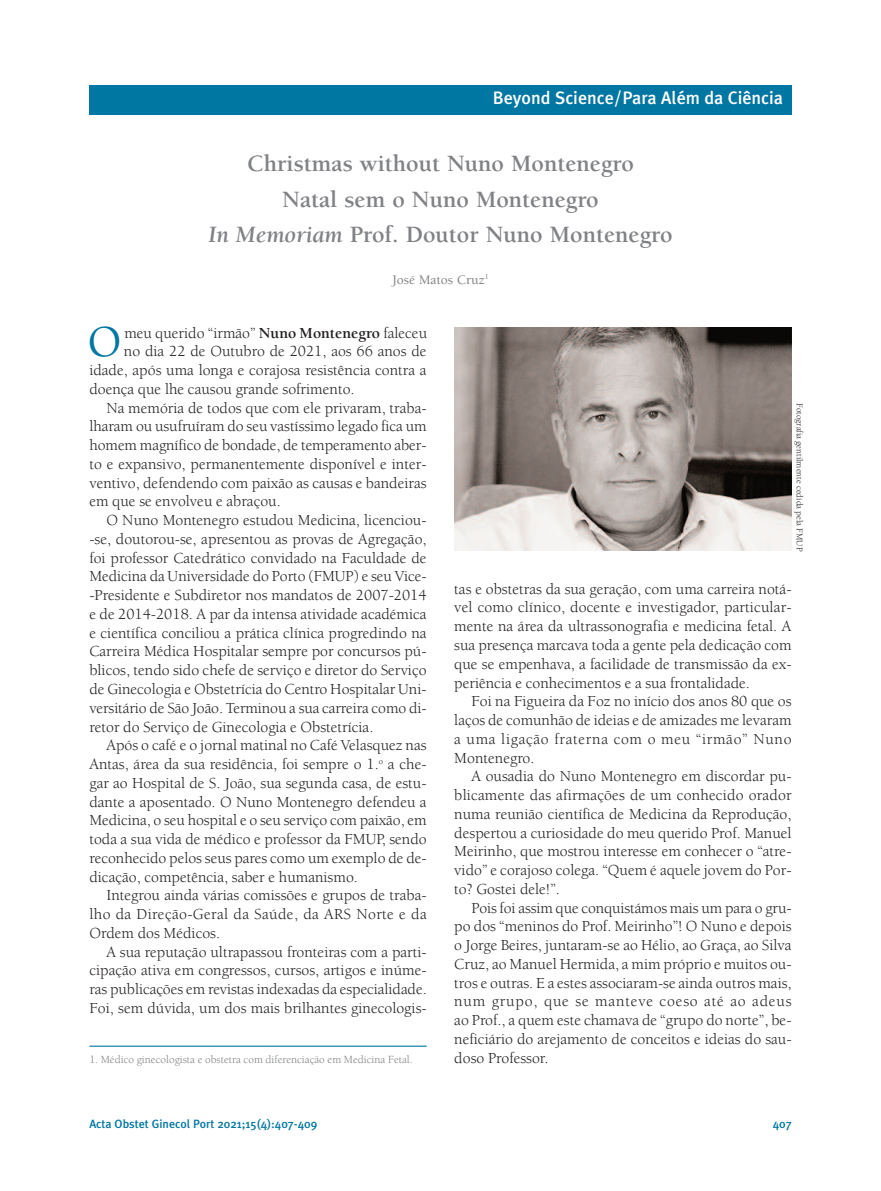
<style>
.page{position:relative;width:881px;height:1191px;background:#fff}
.page>*{position:absolute;margin:0;border:0;box-sizing:border-box;transform-origin:0 0}
.t1{font:500 45.3px "Berkeley";color:#0076a3}
.t2{font:700 24px/35.5px "Berkeley";color:#808285;text-align:center}
.t3{font:500 18px "Meta Plus";color:#fff}
.t4{font:15.75px/18.8px "Berkeley";color:#231f20;text-align:justify}
.t5{font:15.75px "Berkeley";letter-spacing:.02em;color:#231f20}
.t6{font:500 13.5px "Berkeley";color:#808285}
.t7{font:500 12px "Meta Plus";color:#0076a3}
.t8{font:11.25px "Berkeley";color:#808285}
.t9{font:9px "Berkeley";color:#231f20}
.s1{font-style:italic}
.s2{font-weight:700}
</style>
<div class="page">
<div style="left:89px;top:85px;width:702px;height:29px;background:#0076a3"></div>
<hr style="left:89px;top:1045px;width:337px;height:1px;background:#0076a3">
<img style="left:454px;top:327px;width:337px;height:224px">
<p class="t3" style="left:492px;top:88px;width:292px">Beyond Science/Para Além da Ciência</p>
<h2 class="t2" style="left:208px;top:148px;width:465px">Christmas without Nuno Montenegro<br>Natal sem o Nuno Montenegro<br><span class="s1">In Memoriam</span> Prof. Doutor Nuno Montenegro</h2>
<p class="t6" style="left:392px;top:274px;width:98px">José Matos Cruz<sup>1</sup></p>
<h1 class="t1" style="left:88px;top:324px;width:35px">O</h1>
<p class="t4" style="left:124px;top:325px;width:304px">meu querido “irmão” <span class="s2">Nuno Montenegro</span> faleceu</p>
<p class="t4" style="left:124px;top:343px;width:304px">no dia 22 de Outubro de 2021, aos 66 anos de</p>
<p class="t4" style="left:89px;top:362px;width:338px">idade, após uma longa e corajosa resistência contra a</p>
<p class="t4" style="left:89px;top:381px;width:267px">doença que lhe causou grande sofrimento.</p>
<p class="t4" style="left:106px;top:400px;width:321px">Na memória de todos que com ele privaram, traba-</p>
<p class="t4" style="left:89px;top:418px;width:338px">lharam ou usufruíram do seu vastíssimo legado fica um</p>
<p class="t4" style="left:89px;top:437px;width:338px">homem magnífico de bondade, de temperamento aber-</p>
<p class="t4" style="left:89px;top:456px;width:338px">to e expansivo, permanentemente disponível e inter-</p>
<p class="t4" style="left:89px;top:475px;width:338px">ventivo, defendendo com paixão as causas e bandeiras</p>
<p class="t4" style="left:89px;top:493px;width:193px">em que se envolveu e abraçou.</p>
<p class="t4" style="left:106px;top:512px;width:321px">O Nuno Montenegro estudou Medicina, licenciou-</p>
<p class="t4" style="left:89px;top:531px;width:338px">-se, doutorou-se, apresentou as provas de Agregação,</p>
<p class="t4" style="left:89px;top:550px;width:338px">foi professor Catedrático convidado na Faculdade de</p>
<p class="t4" style="left:89px;top:568px;width:338px">Medicina da Universidade do Porto (FMUP) e seu Vice-</p>
<p class="t4" style="left:89px;top:587px;width:338px">-Presidente e Subdiretor nos mandatos de 2007-2014</p>
<p class="t4" style="left:89px;top:606px;width:338px">e de 2014-2018. A par da intensa atividade académica</p>
<p class="t4" style="left:89px;top:625px;width:338px">e científica conciliou a prática clínica progredindo na</p>
<p class="t4" style="left:89px;top:643px;width:338px">Carreira Médica Hospitalar sempre por concursos pú-</p>
<p class="t4" style="left:89px;top:662px;width:338px">blicos, tendo sido chefe de serviço e diretor do Serviço</p>
<p class="t4" style="left:89px;top:681px;width:338px">de Ginecologia e Obstetrícia do Centro Hospitalar Uni-</p>
<p class="t4" style="left:89px;top:700px;width:338px">versitário de São João. Terminou a sua carreira como di-</p>
<p class="t4" style="left:89px;top:718px;width:285px">retor do Serviço de Ginecologia e Obstetrícia.</p>
<p class="t4" style="left:106px;top:737px;width:321px">Após o café e o jornal matinal no Café Velasquez nas</p>
<p class="t4" style="left:89px;top:756px;width:338px">Antas, área da sua residência, foi sempre o 1.<sup>o</sup> a che-</p>
<p class="t4" style="left:89px;top:775px;width:338px">gar ao Hospital de S. João, sua segunda casa, de estu-</p>
<p class="t4" style="left:89px;top:793px;width:338px">dante a aposentado. O Nuno Montenegro defendeu a</p>
<p class="t4" style="left:89px;top:812px;width:338px">Medicina, o seu hospital e o seu serviço com paixão, em</p>
<p class="t4" style="left:89px;top:831px;width:338px">toda a sua vida de médico e professor da FMUP, sendo</p>
<p class="t4" style="left:89px;top:850px;width:338px">reconhecido pelos seus pares como um exemplo de de-</p>
<p class="t4" style="left:89px;top:868px;width:270px">dicação, competência, saber e humanismo.</p>
<p class="t4" style="left:106px;top:887px;width:321px">Integrou ainda várias comissões e grupos de traba-</p>
<p class="t5" style="left:89px;top:908px;width:338px">lho da Direção-Geral da Saúde, da ARS Norte e da</p>
<p class="t4" style="left:89px;top:925px;width:132px">Ordem dos Médicos.</p>
<p class="t4" style="left:106px;top:943px;width:321px">A sua reputação ultrapassou fronteiras com a parti-</p>
<p class="t4" style="left:89px;top:962px;width:338px">cipação ativa em congressos, cursos, artigos e inúme-</p>
<p class="t4" style="left:89px;top:981px;width:338px">ras publicações em revistas indexadas da especialidade.</p>
<p class="t4" style="left:89px;top:1000px;width:338px">Foi, sem dúvida, um dos mais brilhantes ginecologis-</p>
<p class="t8" style="left:89px;top:1055px;width:325px">1. Médico ginecologista e obstetra com diferenciação em Medicina Fetal.</p>
<p class="t9" style="left:802px;top:403px;width:150px;rotate:90deg">Fotografia gentilmente cedida pela FMUP</p>
<p class="t4" style="left:454px;top:581px;width:338px">tas e obstetras da sua geração, com uma carreira notá&shy;vel como clínico, docente e investigador, particular&shy;mente na área da ultrassonografia e medicina fetal. A sua presença marcava toda a gente pela dedicação com que se empenhava, a facilidade de transmissão da ex&shy;periência e conhecimentos e a sua frontalidade.</p>
<p class="t4" style="left:454px;top:693px;width:338px;text-indent:17px">Foi na Figueira da Foz no início dos anos 80 que os laços de comunhão de ideias e de amizades me levaram a uma ligação fraterna com o meu “irmão” Nuno Montenegro.</p>
<p class="t4" style="left:454px;top:768px;width:338px;text-indent:17px">A ousadia do Nuno Montenegro em discordar pu&shy;blicamente das afirmações de um conhecido orador numa reunião científica de Medicina da Reprodução, despertou a curiosidade do meu querido Prof. Manuel Meirinho, que mostrou interesse em conhecer o “atre&shy;vido” e corajoso colega. “Quem é aquele jovem do Por&shy;to? Gostei dele!”.</p>
<p class="t4" style="left:454px;top:899px;width:338px;text-indent:17px">Pois foi assim que conquistámos mais um para o gru&shy;po dos “meninos do Prof. Meirinho”! O Nuno e depois o Jorge Beires, juntaram-se ao Hélio, ao Graça, ao Silva Cruz, ao Manuel Hermida, a mim próprio e muitos ou&shy;tros e outras. E a estes associaram-se ainda outros mais, num grupo, que se manteve coeso até ao adeus ao Prof., a quem este chamava de “grupo do norte”, be&shy;neficiário do arejamento de conceitos e ideias do sau&shy;doso Professor.</p>
<p class="t7" style="left:89px;top:1117px;width:229px">Acta Obstet Ginecol Port 2021;15(4):407-409</p>
<p class="t7" style="left:772px;top:1117px;width:20px">407</p>
</div>
